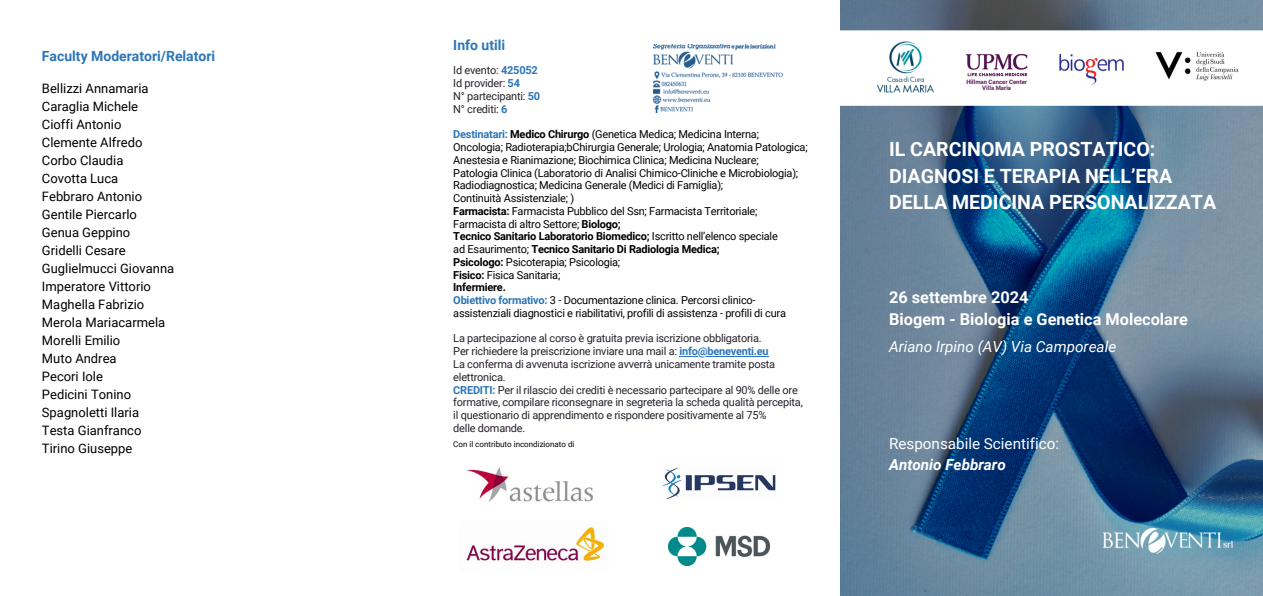
<style>
.page{position:relative;width:1263px;height:596px;background:#fff}
.page>*{position:absolute;margin:0;border:0;box-sizing:border-box;transform-origin:0 0}
.t1{font:700 19.6px/26.9px "Roboto";color:#fff}
.t2{font:700 16.3px/22px "Roboto";color:#fff}
.t3{font:15.2px/21.2px "Roboto";color:#fff}
.t4{font:italic 15.2px "Roboto";color:#fff}
.t5{font:700 14px "Roboto";color:#2c76b9}
.t6{font:13px/18px "Roboto";color:#000}
.t7{font:11px/12.8px "Roboto";letter-spacing:-.02em;color:#000}
.t8{font:11px/12.8px "Roboto";letter-spacing:-.02em;color:#27212b}
.t9{font:8px "Roboto";color:#000}
.t10{font:700 6px/6px "Roboto";color:#5c1e59;text-align:center}
.s1{font-weight:700;color:#2c76b9}
.s2{font-weight:700}
.s3{font-weight:700;font-style:italic}
</style>
<div class="page">
<svg style="left:841px;top:0;width:422px;height:595px;background:#4a6e8e"></svg>
<img style="left:1103px;top:528px;width:130px;height:25px">
<svg style="left:840px;top:30px;width:423px;height:76px"></svg>
<img style="left:878px;top:41px;width:55px;height:52px">
<img style="left:1055px;top:47px;width:72px;height:40px">
<img style="left:1153px;top:46px;width:88px;height:40px">
<hr style="left:679px;top:356px;width:90px;height:1px;background:#2c76b9">
<img style="left:653px;top:44px;width:129px;height:68px">
<img style="left:668px;top:527px;width:102px;height:39px">
<img style="left:466px;top:527px;width:139px;height:34px">
<img style="left:466px;top:467px;width:127px;height:35px">
<img style="left:662px;top:467px;width:114px;height:32px">
<img style="left:963px;top:51px;width:68px;height:29px">
<p class="t5" style="left:42px;top:48px;width:175px">Faculty Moderatori/Relatori</p>
<h3 class="t6" style="left:42px;top:79px;width:108px">Bellizzi Annamaria<br>Caraglia Michele<br>Cioffi Antonio</h3>
<h3 class="t6" style="left:42px;top:133px;width:102px">Clemente Alfredo</h3>
<p class="t6" style="left:42px;top:151px;width:102px">Corbo Claudia<br>Covotta Luca<br>Febbraro Antonio</p>
<p class="t6" style="left:42px;top:205px;width:97px">Gentile Piercarlo</p>
<p class="t6" style="left:42px;top:223px;width:134px">Genua Geppino<br>Gridelli Cesare<br>Guglielmucci Giovanna<br>Imperatore Vittorio<br>Maghella Fabrizio<br>Merola Mariacarmela<br>Morelli Emilio<br>Muto Andrea<br>Pecori Iole<br>Pedicini Tonino<br>Spagnoletti Ilaria<br>Testa Gianfranco<br>Tirino Giuseppe</p>
<p class="t5" style="left:453px;top:37px;width:54px">Info utili</p>
<p class="t8" style="left:453px;top:64px;width:88px">Id evento: <span class="s1">425052<br></span>Id provider: <span class="s1">54<br></span>N° partecipanti: <span class="s1">50<br></span>N° crediti: <span class="s1">6</span></p>
<h4 class="t7" style="left:453px;top:128px;width:356px"><span class="s1">Destinatari:</span> <span class="s2">Medico Chirurgo</span> (Genetica Medica; Medicina Interna; Oncologia; Radioterapia;bChirurgia Generale; Urologia; Anatomia Patologica; Anestesia e Rianimazione; Biochimica Clinica; Medicina Nucleare;<br>Patologia Clinica (Laboratorio di Analisi Chimico-Cliniche e Microbiologia); Radiodiagnostica; Medicina Generale (Medici di Famiglia);<br>Continuità Assistenziale; )<br><span class="s2">Farmacista:</span> Farmacista Pubblico del Ssn; Farmacista Territoriale; Farmacista di altro Settore; <span class="s2">Biologo;<br>Tecnico Sanitario Laboratorio Biomedico;</span> Iscritto nell’elenco speciale<br>ad Esaurimento; <span class="s2">Tecnico Sanitario Di Radiologia Medica;<br>Psicologo:</span> Psicoterapia; Psicologia;<br><span class="s2">Fisico:</span> Fisica Sanitaria;<br><span class="s2">Infermiere.<br></span><span class="s1">Obiettivo formativo:</span> 3 - Documentazione clinica. Percorsi clinico&shy;assistenziali diagnostici e riabilitativi, profili di assistenza - profili di cura</h4>
<p class="t8" style="left:453px;top:332px;width:317px">La partecipazione al corso è gratuita previa iscrizione obbligatoria.<br>Per richiedere la preiscrizione inviare una mail a: <span class="s1">info@beneventi.eu</span></p>
<h6 class="t8" style="left:453px;top:358px;width:351px">La conferma di avvenuta iscrizione avverrà unicamente tramite posta elettronica.<br><span class="s1">CREDITI:</span> Per il rilascio dei crediti è necessario partecipare al 90% delle ore formative, compilare riconsegnare in segreteria la scheda qualità percepita, il questionario di apprendimento e rispondere positivamente al 75%<br>delle domande.</h6>
<p class="t9" style="left:453px;top:439px;width:123px">Con il contributo incondizionato di</p>
<p class="t10" style="left:966px;top:79px;width:62px">Hillman Cancer Center<br>Villa Maria</p>
<p class="t1" style="left:889px;top:135px;width:329px">IL CARCINOMA PROSTATICO:<br>DIAGNOSI E TERAPIA NELL’ERA<br>DELLA MEDICINA PERSONALIZZATA</p>
<h1 class="t2" style="left:889px;top:286px;width:300px">26 settembre 2024<br>Biogem - Biologia e Genetica Molecolare</h1>
<h2 class="t4" style="left:889px;top:337px;width:229px">Ariano Irpino (AV) Via Camporeale</h2>
<p class="t3" style="left:889px;top:433px;width:171px">Responsabile Scientifico:<br><span class="s3">Antonio Febbraro</span></p>
</div>
